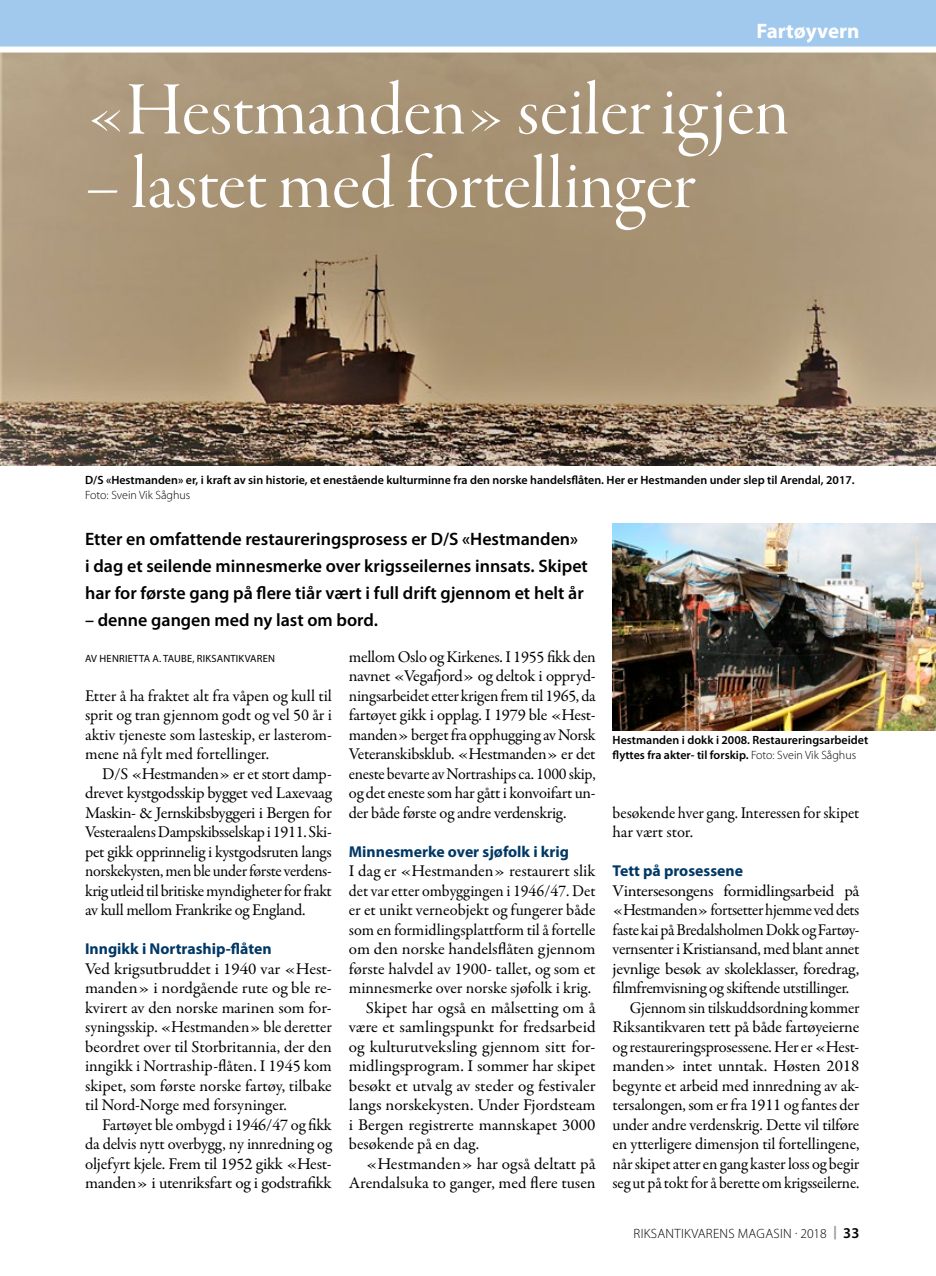
<style>
.page{position:relative;width:936px;height:1276px;background:#fff}
.page>*{position:absolute;margin:0;border:0;box-sizing:border-box;transform-origin:0 0}
.Tittel_hoved{font:77.7px "Garamond Premr Pro Disp";color:#fff}
.Tittel_stikk{font:700 21px "Myriad Pro";color:#fff}
.Ingress{font:600 18px/27px "Myriad Pro";color:#000}
.Normal_uten_innrykk{font:16.5px/19.5px "Garamond Premr Pro";letter-spacing:-.01em;color:#000;text-align:justify}
.Normal_uten_innrykk-2{font:16.5px/19.5px "Garamond Premr Pro";letter-spacing:-.01em;color:#000;text-align:justify;scale:1.04 1}
.Normal_uten_innrykk-3{font:16.5px/19.5px "Garamond Premr Pro";letter-spacing:-.01em;color:#000;scale:.96 1}
.Mellomtittel{font:700 15.75px "Myriad Pro";color:#003865}
.t1{font:300 13.5px "Myriad Pro";letter-spacing:.02em;color:#000}
.Bildetekst{font:600 12px/15px "Myriad Pro";color:#000}
.Byline{font:10.5px "Myriad Pro";letter-spacing:.02em;color:#000}
.s1{font-weight:300}
.s2{font-weight:900;color:#a29d96}
.s3{font-weight:600;font-size:15px}
</style>
<div class="page">
<img style="left:0;top:53px;width:935px;height:413px">
<img style="left:612px;top:523px;width:323px;height:208px">
<div style="left:0;top:0;width:935px;height:50px;background:#a0c9ed"></div>
<div style="left:0;top:47px;width:935px;height:6px;background:#fff"></div>
<p class="Tittel_stikk" style="left:756px;top:19px;width:104px">Fartøyvern</p>
<p class="Tittel_hoved" style="left:85px;top:67px;width:705px">«Hestmanden» seiler igjen</p>
<p class="Tittel_hoved" style="left:85px;top:141px;width:612px">– lastet med fortellinger</p>
<p class="Bildetekst" style="left:85px;top:473px;width:771px">D/S «Hestmanden» er, i kraft av sin historie, et enestående kulturminne fra den norske handelsflåten. Her er Hestmanden under slep til Arendal, 2017.<br><span class="s1">Foto: Svein Vik Såghus</span></p>
<p class="Ingress" style="left:85px;top:525px;width:504px">Etter en omfattende restaureringsprosess er D/S «Hestmanden»<br>i dag et seilende minnesmerke over krigsseilernes innsats. Skipet har for første gang på flere tiår vært i full drift gjennom et helt år</p>
<p class="Ingress" style="left:85px;top:606px;width:294px">– denne gangen med ny last om bord.</p>
<p class="Byline" style="left:85px;top:652px;width:191px">AV HENRIETTA A. TAUBE, RIKSANTIKVAREN</p>
<p class="Normal_uten_innrykk" style="left:85px;top:686px;width:248px">Etter å ha fraktet alt fra våpen og kull til sprit og tran gjennom godt og vel 50 år i aktiv tjeneste som lasteskip, er lasterom&shy;mene nå fylt med fortellinger.</p>
<p class="Normal_uten_innrykk" style="left:85px;top:764px;width:248px;text-indent:17px">D/S «Hestmanden» er et stort damp&shy;drevet kystgodsskip bygget ved Laxevaag Maskin- &amp; Jernskibsbyggeri i Bergen for Vesteraalens Dampskibsselskap i 1911. Ski&shy;pet gikk opprinnelig i kystgodsruten langs norskekysten, men ble under første verdens&shy;krig utleid til britiske myndigheter for frakt av kull mellom Frankrike og England.</p>
<p class="Mellomtittel" style="left:85px;top:940px;width:188px">Inngikk i Nortraship-flåten</p>
<p class="Normal_uten_innrykk-2" style="left:85px;top:959px;width:239px">Ved krigsutbruddet i 1940 var «Hest&shy;manden» i nordgående rute og ble re&shy;kvirert av den norske marinen som for&shy;syningsskip. «Hestmanden» ble deretter beordret over til Storbritannia, der den inngikk i Nortraship-flåten. I 1945 kom skipet, som første norske fartøy, tilbake til Nord-Norge med forsyninger.</p>
<p class="Normal_uten_innrykk" style="left:85px;top:1115px;width:248px;text-indent:17px">Fartøyet ble ombygd i 1946/47 og fikk da delvis nytt overbygg, ny innredning og oljefyrt kjele. Frem til 1952 gikk «Hest&shy;manden» i utenriksfart og i godstrafikk</p>
<p class="Normal_uten_innrykk" style="left:349px;top:647px;width:248px">mellom Oslo og Kirkenes. I 1955 fikk den navnet «Vegafjord» og deltok i oppryd&shy;ningsarbeidet etter krigen frem til 1965, da fartøyet gikk i opplag. I 1979 ble «Hest&shy;manden» berget fra opphugging av Norsk Veteranskibsklub. «Hestmanden» er det eneste bevarte av Nortraships ca. 1000 skip, og det eneste som har gått i konvoifart un&shy;der både første og andre verdenskrig.</p>
<p class="Mellomtittel" style="left:349px;top:842px;width:222px">Minnesmerke over sjøfolk i krig</p>
<p class="Normal_uten_innrykk" style="left:349px;top:861px;width:248px">I dag er «Hestmanden» restaurert slik det var etter ombyggingen i 1946/47. Det er et unikt verneobjekt og fungerer både som en formidlingsplattform til å fortelle om den norske handelsflåten gjennom første halvdel av 1900- tallet, og som et minnesmerke over norske sjøfolk i krig.</p>
<p class="Normal_uten_innrykk-2" style="left:349px;top:998px;width:239px;text-indent:17px">Skipet har også en målsetting om å være et samlingspunkt for fredsarbeid og kulturutveksling gjennom sitt for&shy;midlingsprogram. I sommer har skipet besøkt et utvalg av steder og festivaler langs norskekysten. Under Fjordsteam i Bergen registrerte mannskapet 3000 besøkende på en dag.</p>
<p class="Normal_uten_innrykk-2" style="left:349px;top:1154px;width:239px;text-align:right">«Hestmanden» har også deltatt på<br>Arendalsuka to ganger, med flere tusen</p>
<p class="Bildetekst" style="left:612px;top:733px;width:257px">Hestmanden i dokk i 2008. Restaureringsarbeidet flyttes fra akter- til forskip. <span class="s1">Foto: Svein Vik Såghus</span></p>
<p class="Normal_uten_innrykk-3" style="left:612px;top:803px;width:258px">besøkende hver gang. Interessen for skipet har vært stor.</p>
<p class="Mellomtittel" style="left:612px;top:862px;width:132px">Tett på prosessene</p>
<p class="Normal_uten_innrykk-2" style="left:612px;top:881px;width:239px">Vintersesongens formidlingsarbeid på «Hestmanden» fortsetter hjemme ved dets faste kai på Bredalsholmen Dokk og Fartøy&shy;vernsenter i Kristiansand, med blant annet jevnlige besøk av skoleklasser, foredrag, filmfremvisning og skiftende utstillinger.</p>
<p class="Normal_uten_innrykk" style="left:612px;top:998px;width:248px;text-indent:17px">Gjennom sin tilskuddsordning kommer Riksantikvaren tett på både fartøyeierne og restaureringsprosessene. Her er «Hest&shy;manden» intet unntak. Høsten 2018 begynte et arbeid med innredning av ak&shy;tersalongen, som er fra 1911 og fantes der under andre verdenskrig. Dette vil tilføre en ytterligere dimensjon til fortellingene, når skipet atter en gang kaster loss og begir seg ut på tokt for å berette om krigsseilerne.</p>
<p class="t1" style="left:633px;top:1225px;width:227px">RIKSANTIKVARENS MAGASIN · 2018 <span class="s2">|</span> <span class="s3">33</span></p>
</div>
